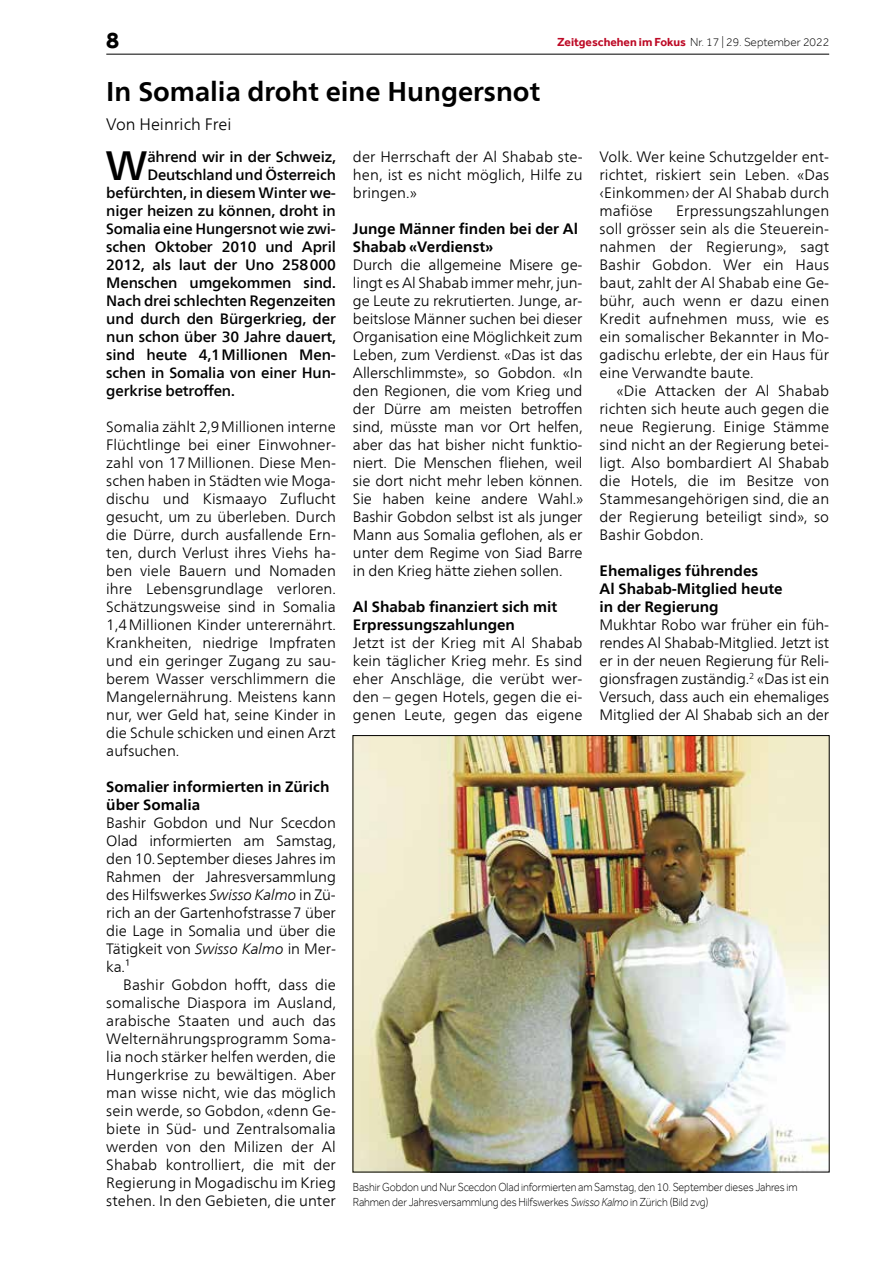
<style>
.page{position:relative;width:893px;height:1263px;background:#fff}
.page>*{position:absolute;margin:0;border:0;box-sizing:border-box;transform-origin:0 0}
.t1{font:500 40.8px "Frutiger Neue LT Com";color:#000}
.t2{font:700 27px "Frutiger Neue LT Com";color:#000}
.t3{font:700 24px "Effra";color:#000}
.t4{font:300 16.5px "Frutiger Neue LT Com";color:#000}
.t5{font:300 15px/18px "Frutiger Neue LT Com";letter-spacing:.005em;color:#000;text-align:justify}
.t6{font:500 15px "Frutiger Neue LT Com";letter-spacing:-.01em;color:#000}
.t7{font:700 15px/18px "Frutiger Neue LT Com";color:#000}
.t8{font:300 12px/14.4px "Effra";letter-spacing:-.01em;color:#000;scale:.9 1}
.t9{font:300 12px "Effra";letter-spacing:-.01em;color:#000}
.s1{font-weight:700;color:#bd0a26}
.s2{font-style:italic}
</style>
<div class="page">
<hr style="left:106px;top:54px;width:723px;height:1px;background:#000">
<img style="left:355px;top:737px;width:472px;height:433px">
<h3 class="t3" style="left:106px;top:26px;width:15px">8</h3>
<p class="t9" style="left:557px;top:35px;width:274px"><span class="s1">Zeitgeschehen im Fokus</span> Nr. 17 | 29. September 2022</p>
<h2 class="t2" style="left:106px;top:76px;width:435px">In Somalia droht eine Hungersnot</h2>
<p class="t4" style="left:106px;top:114px;width:127px">Von Heinrich Frei</p>
<h1 class="t1" style="left:106px;top:141px;width:44px">W</h1>
<p class="t6" style="left:147px;top:148px;width:190px">ährend wir in der Schweiz,</p>
<p class="t5" style="left:353px;top:148px;width:231px">der Herrschaft der Al Shabab ste&shy;hen, ist es nicht möglich, Hilfe zu bringen.»</p>
<p class="t7" style="left:353px;top:220px;width:227px">Junge Männer finden bei der Al<br>Shabab «Verdienst»</p>
<p class="t5" style="left:353px;top:256px;width:232px">Durch die allgemeine Misere ge&shy;lingt es Al Shabab immer mehr, jun&shy;ge Leute zu rekrutierten. Junge, ar&shy;beitslose Männer suchen bei dieser Organisation eine Möglichkeit zum Leben, zum Verdienst. «Das ist das Allerschlimmste», so Gobdon. «In den Regionen, die vom Krieg und der Dürre am meisten betroffen sind, müsste man vor Ort helfen, aber das hat bisher nicht funktio&shy;niert. Die Menschen fliehen, weil sie dort nicht mehr leben können.<br>Sie haben keine andere Wahl.» Bashir Gobdon selbst ist als junger Mann aus Somalia geflohen, als er unter dem Regime von Siad Barre in den Krieg hätte ziehen sollen.</p>
<p class="t7" style="left:353px;top:598px;width:206px">Al Shabab finanziert sich mit<br>Erpressungszahlungen</p>
<p class="t5" style="left:353px;top:634px;width:231px">Jetzt ist der Krieg mit Al Shabab kein täglicher Krieg mehr. Es sind eher Anschläge, die verübt wer&shy;den – gegen Hotels, gegen die ei&shy;genen Leute, gegen das eigene</p>
<p class="t5" style="left:600px;top:148px;width:231px">Volk. Wer keine Schutzgelder ent&shy;richtet, riskiert sein Leben. «Das ‹Einkommen› der Al Shabab durch mafiöse</p>
<p class="t6" style="left:147px;top:166px;width:190px">Deutschland und Österreich</p>
<p class="t6" style="left:106px;top:184px;width:231px">befürchten, in diesem Winter we-</p>
<p class="t6" style="left:106px;top:202px;width:231px">niger heizen zu können, droht in</p>
<p class="t6" style="left:106px;top:220px;width:231px">Somalia eine Hungersnot wie zwi-</p>
<p class="t6" style="left:106px;top:238px;width:231px">schen Oktober 2010 und April</p>
<p class="t6" style="left:106px;top:256px;width:231px">2012, als laut der Uno 258000</p>
<p class="t6" style="left:106px;top:274px;width:231px">Menschen umgekommen sind.</p>
<p class="t6" style="left:106px;top:292px;width:231px">Nach drei schlechten Regenzeiten</p>
<p class="t6" style="left:106px;top:310px;width:231px">und durch den Bürgerkrieg, der</p>
<p class="t6" style="left:106px;top:328px;width:231px">nun schon über 30 Jahre dauert,</p>
<p class="t6" style="left:106px;top:346px;width:231px">sind heute 4,1Millionen Men-</p>
<p class="t6" style="left:106px;top:364px;width:231px">schen in Somalia von einer Hun-</p>
<p class="t6" style="left:106px;top:382px;width:130px">gerkrise betroffen.</p>
<p class="t5" style="left:106px;top:418px;width:231px">Somalia zählt 2,9Millionen interne Flüchtlinge bei einer Einwohner&shy;zahl von 17Millionen. Diese Men&shy;schen haben in Städten wie Moga&shy;dischu und Kismaayo Zuflucht gesucht, um zu überleben. Durch die Dürre, durch ausfallende Ern&shy;ten, durch Verlust ihres Viehs ha&shy;ben viele Bauern und Nomaden ihre Lebensgrundlage verloren.<br>Schätzungsweise sind in Somalia 1,4Millionen Kinder unterernährt.<br>Krankheiten, niedrige Impfraten und ein geringer Zugang zu sau&shy;berem Wasser verschlimmern die Mangelernährung. Meistens kann nur, wer Geld hat, seine Kinder in die Schule schicken und einen Arzt aufsuchen.</p>
<p class="t7" style="left:106px;top:778px;width:225px">Somalier informierten in Zürich über Somalia</p>
<p class="t5" style="left:106px;top:814px;width:231px">Bashir Gobdon und Nur Scecdon Olad informierten am Samstag, den 10.September dieses Jahres im Rahmen der Jahresversammlung des Hilfswerkes <span class="s2">Swisso Kalmo</span> in Zü&shy;rich an der Gartenhofstrasse7 über die Lage in Somalia und über die Tätigkeit von <span class="s2">Swisso Kalmo</span> in Mer&shy;ka.¹</p>
<p class="t5" style="left:106px;top:976px;width:231px;text-indent:17px">Bashir Gobdon hofft, dass die somalische Diaspora im Ausland, arabische Staaten und auch das Welternährungsprogramm Soma&shy;lia noch stärker helfen werden, die Hungerkrise zu bewältigen. Aber man wisse nicht, wie das möglich sein werde, so Gobdon, «denn Ge&shy;biete in Süd- und Zentralsomalia werden von den Milizen der Al Shabab kontrolliert, die mit der Regierung in Mogadischu im Krieg stehen. In den Gebieten, die unter</p>
<p class="t5" style="left:600px;top:202px;width:231px;text-indent:77px">Erpressungszahlungen soll grösser sein als die Steuerein&shy;nahmen der Regierung», sagt Bashir Gobdon. Wer ein Haus baut, zahlt der Al Shabab eine Ge&shy;bühr, auch wenn er dazu einen Kredit aufnehmen muss, wie es ein somalischer Bekannter in Mo&shy;gadischu erlebte, der ein Haus für eine Verwandte baute.</p>
<p class="t5" style="left:600px;top:382px;width:231px;text-indent:17px">«Die Attacken der Al Shabab richten sich heute auch gegen die neue Regierung. Einige Stämme sind nicht an der Regierung betei&shy;ligt. Also bombardiert Al Shabab die Hotels, die im Besitze von Stammesangehörigen sind, die an der Regierung beteiligt sind», so Bashir Gobdon.</p>
<p class="t7" style="left:600px;top:562px;width:185px">Ehemaliges führendes<br>Al Shabab-Mitglied heute in der Regierung</p>
<p class="t5" style="left:600px;top:616px;width:231px">Mukhtar Robo war früher ein füh&shy;rendes Al Shabab-Mitglied. Jetzt ist er in der neuen Regierung für Reli&shy;gionsfragen zuständig.<sup>2</sup> «Das ist ein Versuch, dass auch ein ehemaliges Mitglied der Al Shabab sich an der</p>
<p class="t8" style="left:353px;top:1180px;width:496px">Bashir Gobdon und Nur Scecdon Olad informierten am Samstag, den 10. September dieses Jahres im<br>Rahmen der Jahresversammlung des Hilfswerkes <span class="s2">Swisso Kalmo</span> in Zürich (Bild zvg)</p>
</div>
